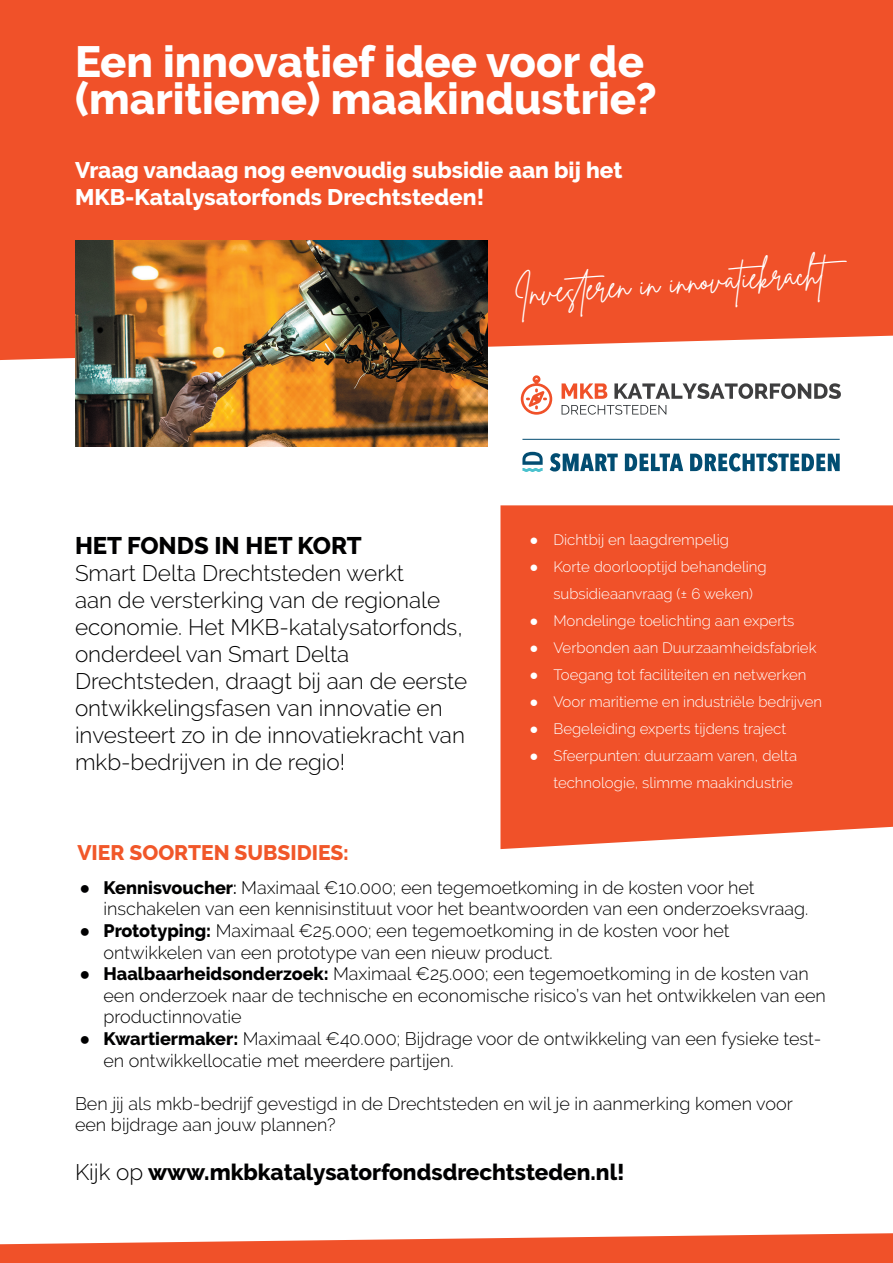
<style>
.page{position:relative;width:893px;height:1263px;background:#fff}
.page>*{position:absolute;margin:0;border:0;box-sizing:border-box;transform-origin:0 0}
.t1{font:800 43.5px/37.5px "Raleway";color:#fff}
.t2{font:32.25px "Brittany Signature";color:#fff}
.t3{font:800 24px "Raleway";color:#000001}
.t4{font:300 22.5px/27px "Raleway";color:#000001}
.t5{font:800 22.5px/27px "Raleway";color:#fff}
.t6{font:800 22.5px "Raleway";color:#000001}
.t7{font:800 21px "Raleway";color:#f15729}
.t8{font:300 18px/21.6px "Raleway";color:#000001}
.t9{font:300 15px/27px "Raleway";color:#fff}
.s1{font-family:"Arial Narrow";font-weight:400}
.s2{font-weight:800}
.s3{font-weight:500}
.s4{font-weight:300}
</style>
<div class="page">
<div style="left:0;top:0;width:893px;height:360px;background:#f05129"></div>
<img style="left:75px;top:241px;width:413px;height:205px">
<svg style="left:0;top:1233px;width:893px;height:30px"></svg>
<svg style="left:550px;top:453px;width:68px;height:18px"></svg>
<svg style="left:625px;top:454px;width:58px;height:17px"></svg>
<svg style="left:690px;top:453px;width:150px;height:18px"></svg>
<svg style="left:522px;top:452px;width:21px;height:20px"></svg>
<hr style="left:522px;top:439px;width:318px;height:1px;background:#034c71">
<svg style="left:562px;top:383px;width:45px;height:16px"></svg>
<svg style="left:614px;top:383px;width:227px;height:16px"></svg>
<svg style="left:562px;top:405px;width:104px;height:10px"></svg>
<svg style="left:521px;top:375px;width:31px;height:40px"></svg>
<div style="left:500px;top:505px;width:393px;height:344px;background:#f05129"></div>
<h1 class="t1" style="left:75px;top:43px;width:583px">Een innovatief idee voor de (maritieme) maakindustrie?</h1>
<p class="t5" style="left:75px;top:156px;width:549px">Vraag vandaag nog eenvoudig subsidie aan bij het<br>MKB-Katalysatorfonds Drechtsteden!</p>
<h2 class="t2" style="left:513px;top:273px;width:313px;rotate:-4deg">Invest eren in innovatiekracht</h2>
<h3 class="t3" style="left:75px;top:531px;width:288px">HET FONDS IN HET KORT</h3>
<p class="t4" style="left:75px;top:559px;width:394px">Smart Delta Drechtsteden werkt<br>aan de versterking van de regionale economie. Het MKB-katalysatorfonds, onderdeel van Smart Delta Drechtsteden, draagt bij aan de eerste ontwikkelingsfasen van innovatie en investeert zo in de innovatiekracht van mkb-bedrijven in de regio!</p>
<p class="t7" style="left:77px;top:841px;width:273px">VIER SOORTEN SUBSIDIES:</p>
<p class="t9" style="left:529px;top:526px;width:201px"><span class="s1">●</span> Dichtbij en laagdrempelig</p>
<p class="t9" style="left:553px;top:553px;width:215px;text-indent:-24px"><span class="s1">●</span> Korte doorlooptijd behandeling subsidieaanvraag (± 6 weken)</p>
<p class="t9" style="left:529px;top:607px;width:267px"><span class="s1">●</span> Mondelinge toelichting aan experts</p>
<p class="t9" style="left:529px;top:634px;width:289px"><span class="s1">●</span> Verbonden aan Duurzaamheidsfabriek</p>
<p class="t9" style="left:529px;top:661px;width:279px"><span class="s1">●</span> Toegang tot faciliteiten en netwerken</p>
<p class="t9" style="left:529px;top:688px;width:294px"><span class="s1">●</span> Voor maritieme en industriële bedrijven</p>
<p class="t9" style="left:529px;top:715px;width:258px"><span class="s1">●</span> Begeleiding experts tijdens traject</p>
<p class="t9" style="left:529px;top:742px;width:269px;text-align:right"><span class="s1">●</span> Sfeerpunten: duurzaam varen, delta technologie, slimme maakindustrie</p>
<p class="t8" style="left:103px;top:876px;width:706px;text-indent:-24px"><span class="s1">●</span> <span class="s2">Kennisvoucher</span><span class="s3">:</span> Maximaal €10.000; een tegemoetkoming in de kosten voor het inschakelen van een kennisinstituut voor het beantwoorden van een onderzoeksvraag.</p>
<p class="t8" style="left:103px;top:920px;width:628px;text-indent:-24px"><span class="s1">●</span> <span class="s2">Prototyping:</span> Maximaal €25.000; een tegemoetkoming in de kosten voor het ontwikkelen van een prototype van een nieuw product.</p>
<p class="t8" style="left:103px;top:963px;width:724px;text-indent:-24px"><span class="s1">●</span> <span class="s2">Haalbaarheidsonderzoek:</span> Maximaal €25.000; een tegemoetkoming in de kosten van een onderzoek naar de technische en economische risico’s van het ontwikkelen van een productinnovatie</p>
<p class="t8" style="left:103px;top:1028px;width:719px;text-indent:-24px"><span class="s1">●</span> <span class="s2">Kwartiermaker:</span> Maximaal €40.000; Bijdrage voor de ontwikkeling van een fysieke test&shy;en ontwikkellocatie met meerdere partijen.</p>
<p class="t8" style="left:75px;top:1092px;width:719px">Ben jij als mkb-bedrijf gevestigd in de Drechtsteden en wil je in aanmerking komen voor een bijdrage aan jouw plannen?</p>
<p class="t6" style="left:75px;top:1159px;width:551px"><span class="s4">Kijk op</span> www.mkbkatalysatorfondsdrechtsteden.nl!</p>
</div>
